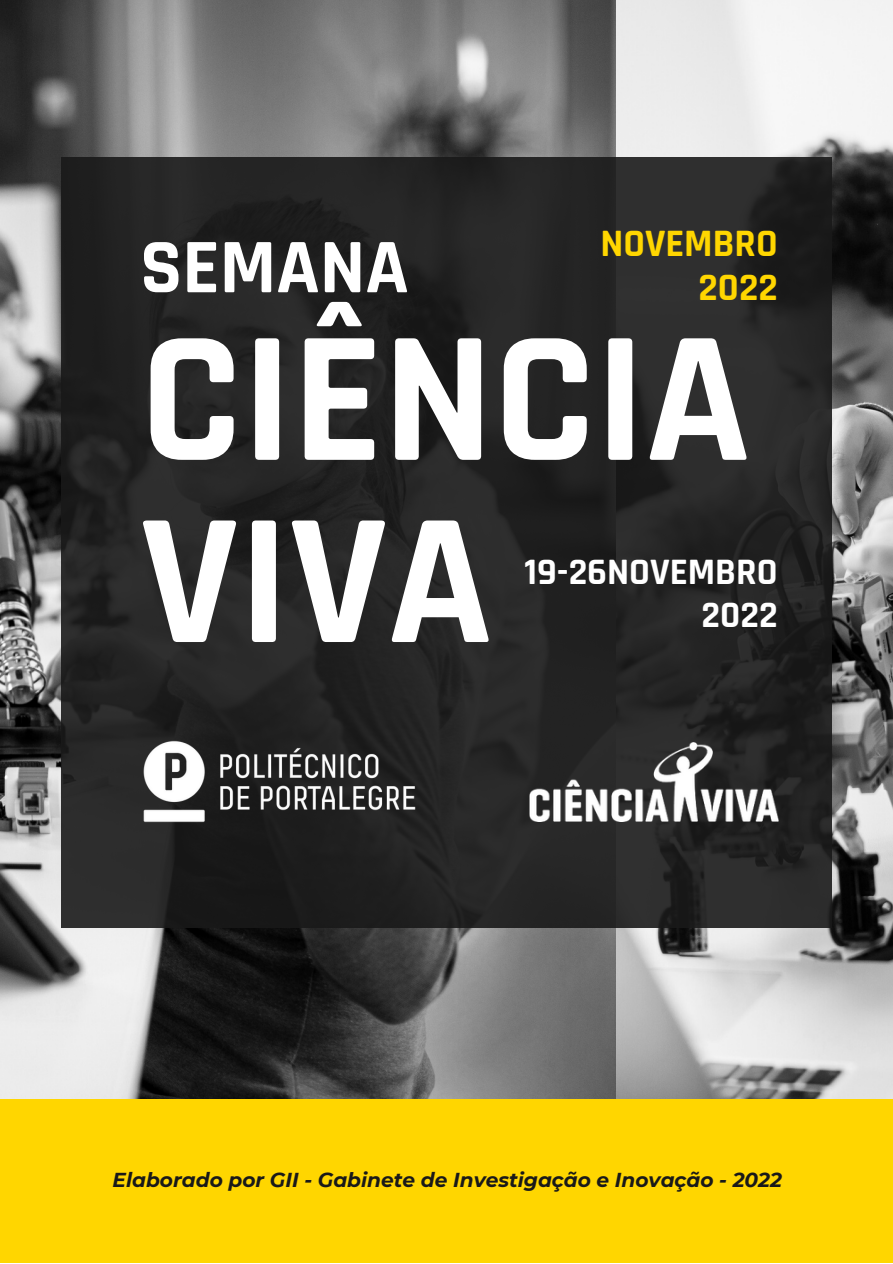
<style>
.page{position:relative;width:893px;height:1264px;background:#fff}
.page>*{position:absolute;margin:0;border:0;box-sizing:border-box;transform-origin:0 0}
.t1{font:700 188.85px/182.1px "Rajdhani";color:#fff}
.t2{font:700 78px "Rajdhani";color:#fff}
.t3{font:700 39.3px/43.8px "Rajdhani";color:#ffd600;text-align:right}
.t4{font:700 37.8px/42.8px "Rajdhani";color:#fff;text-align:right}
.t5{font:italic 700 20.1px "Montserrat";color:#191919}
</style>
<div class="page">
<img style="left:0;top:0;width:892px;height:1099px">
<div style="left:0;top:1099px;width:892px;height:163px;background:#ffd600"></div>
<div style="left:61px;top:157px;width:770px;height:770px;background:#252525"></div>
<img style="left:143px;top:707px;width:302px;height:148px">
<img style="left:529px;top:742px;width:249px;height:79px">
<h3 class="t3" style="left:600px;top:223px;width:179px">NOVEMBRO<br>2022</h3>
<h2 class="t2" style="left:140px;top:220px;width:270px">SEMANA</h2>
<h1 class="t1" style="left:140px;top:313px;width:612px">CIÊNCIA<br>VIVA</h1>
<h3 class="t4" style="left:524px;top:552px;width:255px">19-26NOVEMBRO<br>2022</h3>
<p class="t5" style="left:113px;top:1167px;width:671px">Elaborado por GII - Gabinete de Investigação e Inovação - 2022</p>
</div>
